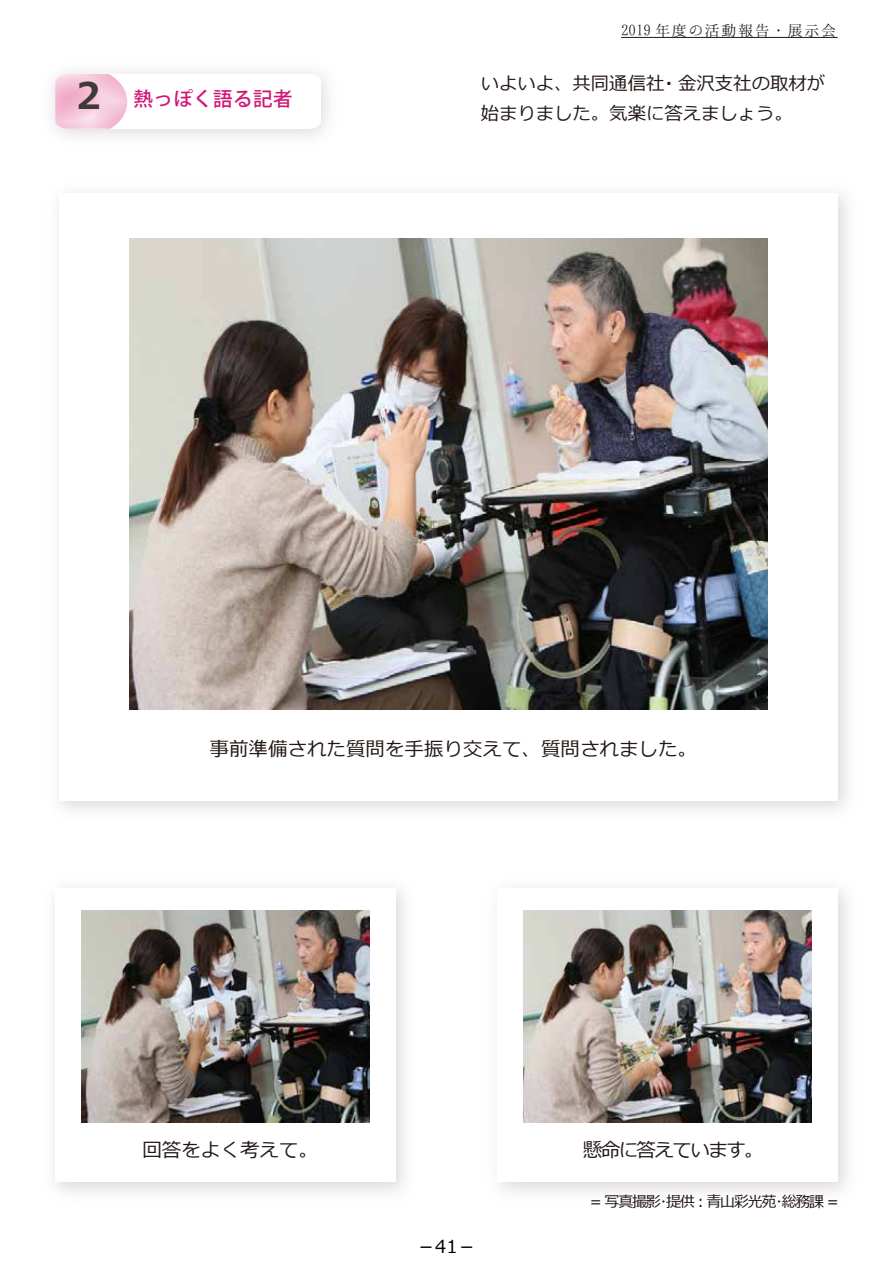
<style>
.page{position:relative;width:893px;height:1263px;background:#fff}
.page>*{position:absolute;margin:0;border:0;box-sizing:border-box;transform-origin:0 0}
.t1{font:19.5px "Meiryo";color:#231815}
.t2{font:19.5px "Meiryo";letter-spacing:-.08em;color:#221815}
.t3{font:500 19.5px "Koz Go Pr 6 N";letter-spacing:.025em;color:#d21577}
.t4{font:18.3px/30.6px "Meiryo";color:#231815}
.t5{font:18px "Meiryo";color:#040000}
.t6{font:16.5px "Hannari Mincho";color:#231815}
.t7{font:15px "Meiryo";letter-spacing:-.08em;color:#221815}
.s1{font-family:"Meiryo";font-weight:700;font-size:36.6px;color:#3e3a39}
</style>
<div class="page">
<hr style="left:621px;top:37px;width:217px;height:1px;background:#231815">
<svg style="left:55px;top:74px;width:266px;height:55px"></svg>
<img style="left:130px;top:239px;width:637px;height:470px">
<img style="left:523px;top:910px;width:289px;height:212px">
<img style="left:81px;top:910px;width:289px;height:212px">
<p class="t3" style="left:76px;top:88px;width:218px"><span class="s1">2</span> 熱っぽく語る記者</p>
<p class="t6" style="left:621px;top:21px;width:218px">2019 年度の活動報告・展示会</p>
<p class="t4" style="left:481px;top:69px;width:346px">いよいよ、共同通信社・金沢支社の取材が始まりました。気楽に答えましょう。</p>
<p class="t1" style="left:210px;top:735px;width:489px">事前準備された質問を手振り交えて、質問されました。</p>
<p class="t1" style="left:142px;top:1136px;width:177px">回答をよく考えて。</p>
<p class="t2" style="left:583px;top:1136px;width:182px">懸命に答えています。</p>
<p class="t5" style="left:417px;top:1234px;width:60px">－41－</p>
<p class="t7" style="left:590px;top:1191px;width:250px">= 写真撮影･提供 : 青山彩光苑･総務課 =</p>
</div>
